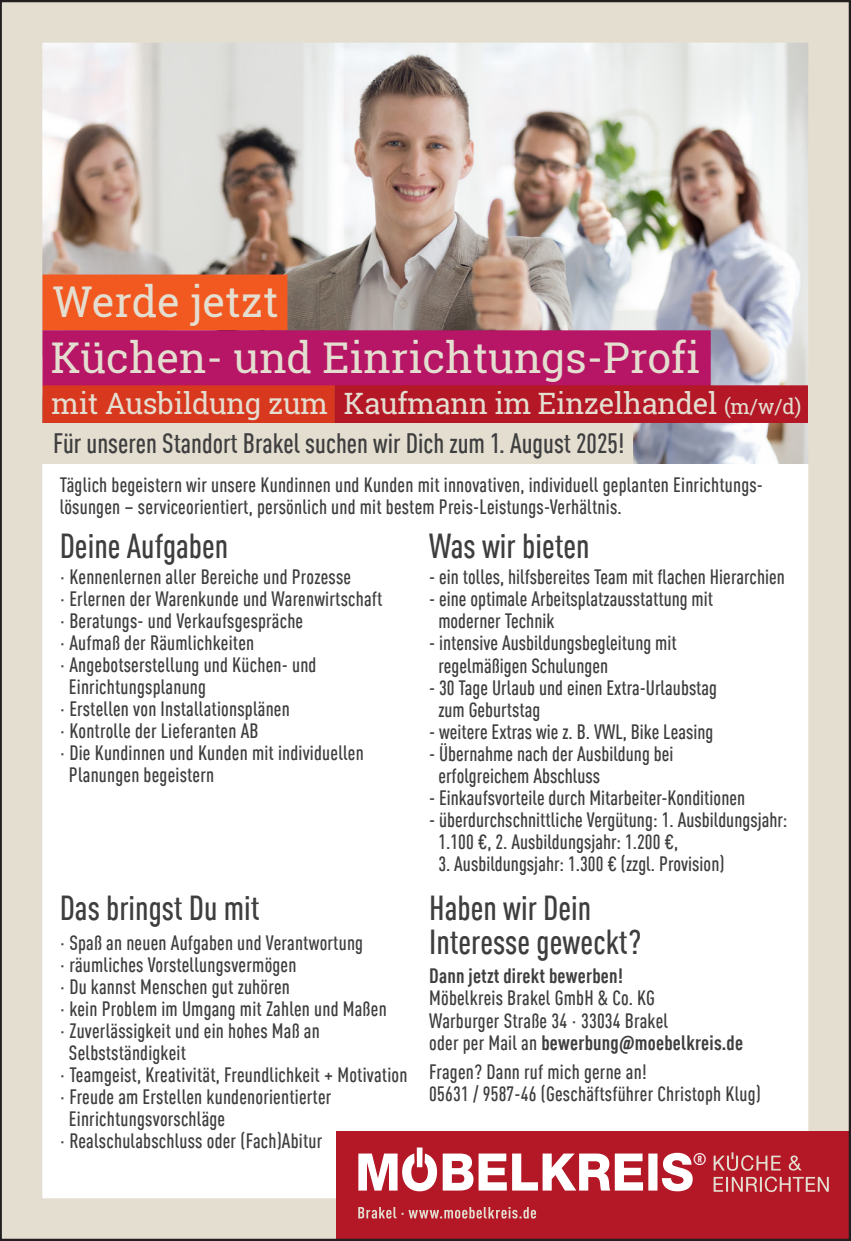
<style>
.page{position:relative;width:851px;height:1241px;background:#fff}
.page>*{position:absolute;margin:0;border:0;box-sizing:border-box;transform-origin:0 0}
.t1{font:42.5px/55.8px "Roboto Slab";color:#e4ded1}
.t2{font:500 condensed 34px/34px "DINOT";color:#3e3e3f}
.t3{font:29.5px "Roboto Slab";letter-spacing:-.01em;color:#e4ded1}
.t4{font:500 condensed 27.5px "DINOT";color:#3e3e3f}
.t5{font:500 condensed 20.25px/22px "DINOT";letter-spacing:.01em;color:#3e3e3f}
.t6{font:700 condensed 20.25px "DINOT";letter-spacing:.01em;color:#3e3e3f}
.t7{font:700 condensed 16.75px "DIN Pro";color:#fff}
.s1{font-size:20.75px}
.s2{font-weight:700}
</style>
<div class="page">
<img style="left:44px;top:44px;width:762px;height:419px">
<div style="left:42px;top:274px;width:245px;height:56px;background:#f15921"></div>
<div style="left:42px;top:330px;width:668px;height:56px;background:#b61665"></div>
<div style="left:42px;top:385px;width:293px;height:38px;background:#d8381e"></div>
<div style="left:335px;top:385px;width:472px;height:38px;background:#b41725"></div>
<div style="left:42px;top:423px;width:590px;height:40px;background:#e4ded1"></div>
<div style="left:0;top:0;width:850px;height:1240px;border:43px solid #e4ded1"></div>
<div style="left:336px;top:1131px;width:514px;height:109px;background:#b41725"></div>
<svg style="left:713px;top:1152px;width:115px;height:39px"></svg>
<svg style="left:358px;top:1207px;width:178px;height:11px"></svg>
<svg style="left:358px;top:1147px;width:334px;height:44px"></svg>
<h1 class="t1" style="left:51px;top:273px;width:650px">Werde jetzt<br>Küchen- und Einrichtungs-Profi</h1>
<h3 class="t3" style="left:51px;top:383px;width:751px">mit Ausbildung zum Kaufmann im Einzelhandel <span class="s1">(m/w/d)</span></h3>
<h3 class="t4" style="left:53px;top:423px;width:573px">Für unseren Standort Brakel suchen wir Dich zum 1. August 2025!</h3>
<p class="t5" style="left:60px;top:472px;width:704px">Täglich begeistern wir unsere Kundinnen und Kunden mit innovativen, individuell geplanten Einrichtungs&shy;lösungen – serviceorientiert, persönlich und mit bestem Preis-Leistungs-Verhältnis.</p>
<h2 class="t2" style="left:429px;top:526px;width:162px">Was wir bieten</h2>
<p class="t5" style="left:429px;top:564px;width:357px">- ein tolles, hilfsbereites Team mit flachen Hierarchien</p>
<p class="t5" style="left:438px;top:586px;width:276px;text-indent:-9px">- eine optimale Arbeitsplatzausstattung mit moderner Technik</p>
<p class="t5" style="left:438px;top:630px;width:240px;text-indent:-9px">- intensive Ausbildungsbegleitung mit regelmäßigen Schulungen</p>
<p class="t5" style="left:438px;top:674px;width:280px;text-indent:-9px">- 30 Tage Urlaub und einen Extra-Urlaubstag zum Geburtstag</p>
<p class="t5" style="left:429px;top:719px;width:286px">- weitere Extras wie z. B. VWL, Bike Leasing</p>
<p class="t5" style="left:438px;top:741px;width:236px;text-indent:-9px">- Übernahme nach der Ausbildung bei erfolgreichem Abschluss</p>
<p class="t5" style="left:429px;top:785px;width:317px">- Einkaufsvorteile durch Mitarbeiter-Konditionen</p>
<p class="t5" style="left:438px;top:807px;width:350px;text-indent:-9px">- überdurchschnittliche Vergütung: 1. Ausbildungsjahr:<br>1.100 €, 2. Ausbildungsjahr: 1.200 €,</p>
<p class="t5" style="left:438px;top:851px;width:287px">3. Ausbildungsjahr: 1.300 € (zzgl. Provision)</p>
<h2 class="t2" style="left:60px;top:888px;width:201px">Das bringst Du mit</h2>
<p class="t5" style="left:60px;top:930px;width:305px">· Spaß an neuen Aufgaben und Verantwortung</p>
<p class="t5" style="left:60px;top:952px;width:238px">· räumliches Vorstellungsvermögen</p>
<p class="t5" style="left:60px;top:974px;width:232px">· Du kannst Menschen gut zuhören</p>
<p class="t5" style="left:60px;top:996px;width:328px">· kein Problem im Umgang mit Zahlen und Maßen</p>
<p class="t5" style="left:60px;top:1018px;width:261px">· Zuverlässigkeit und ein hohes Maß an</p>
<p class="t5" style="left:69px;top:1040px;width:119px">Selbstständigkeit</p>
<p class="t5" style="left:60px;top:1062px;width:349px">· Teamgeist, Kreativität, Freundlichkeit + Motivation</p>
<p class="t5" style="left:60px;top:1084px;width:273px">· Freude am Erstellen kundenorientierter</p>
<p class="t5" style="left:69px;top:1106px;width:158px">Einrichtungsvorschläge</p>
<p class="t5" style="left:60px;top:1128px;width:264px">· Realschulabschluss oder (Fach)Abitur</p>
<h2 class="t2" style="left:60px;top:526px;width:170px">Deine Aufgaben</h2>
<p class="t5" style="left:60px;top:564px;width:293px">· Kennenlernen aller Bereiche und Prozesse</p>
<p class="t5" style="left:60px;top:586px;width:324px">· Erlernen der Warenkunde und Warenwirtschaft</p>
<p class="t5" style="left:60px;top:608px;width:245px">· Beratungs- und Verkaufsgespräche</p>
<p class="t5" style="left:60px;top:630px;width:196px">· Aufmaß der Räumlichkeiten</p>
<p class="t5" style="left:60px;top:652px;width:258px">· Angebotserstellung und Küchen- und</p>
<p class="t5" style="left:69px;top:674px;width:139px">Einrichtungsplanung</p>
<p class="t5" style="left:60px;top:696px;width:231px">· Erstellen von Installationsplänen</p>
<p class="t5" style="left:60px;top:718px;width:200px">· Kontrolle der Lieferanten AB</p>
<p class="t5" style="left:60px;top:740px;width:305px">· Die Kundinnen und Kunden mit individuellen</p>
<p class="t5" style="left:69px;top:762px;width:147px">Planungen begeistern</p>
<h2 class="t2" style="left:429px;top:888px;width:213px">Haben wir Dein<br>Interesse geweckt?</h2>
<p class="t6" style="left:429px;top:961px;width:195px">Dann jetzt direkt bewerben!</p>
<p class="t5" style="left:429px;top:985px;width:315px">Möbelkreis Brakel GmbH &amp; Co. KG<br>Warburger Straße 34 · 33034 Brakel<br>oder per Mail an <span class="s2">bewerbung@moebelkreis.de</span></p>
<p class="t5" style="left:429px;top:1059px;width:333px">Fragen? Dann ruf mich gerne an!<br>05631 / 9587-46 (Geschäftsführer Christoph Klug)</p>
<p class="t7" style="left:692px;top:1145px;width:16px">®</p>
</div>
